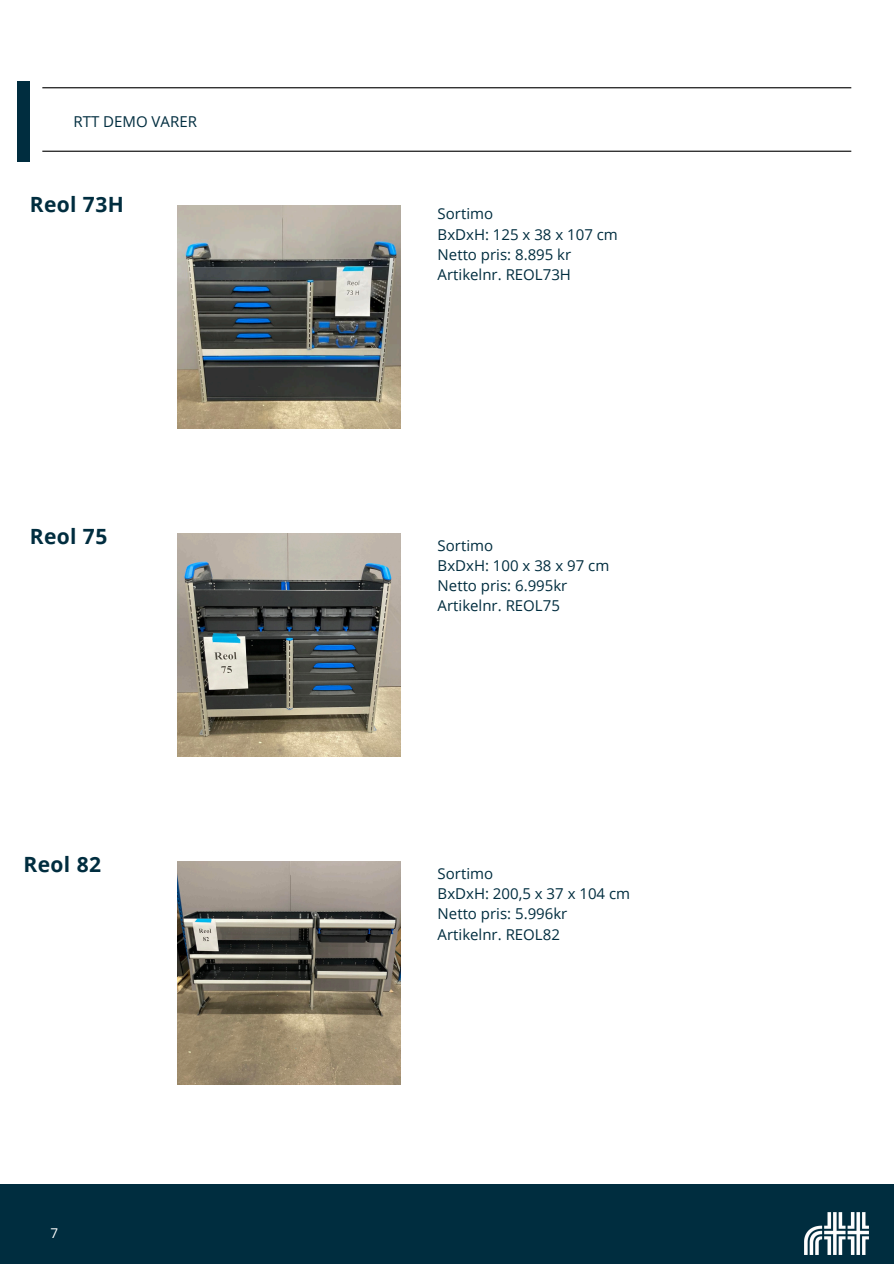
<style>
.page{position:relative;width:894px;height:1264px;background:#fff}
.page>*{position:absolute;margin:0;border:0;box-sizing:border-box;transform-origin:0 0}
.t1{font:700 21px "Open Sans";letter-spacing:.02em;color:#002d3f}
.t2{font:15px "Open Sans";color:#002d3f}
.t3{font:13.5px "Open Sans";color:#fefefe}
</style>
<div class="page">
<div style="left:0;top:1183px;width:893px;height:80px;background:#002d3f"></div>
<img style="left:804px;top:1212px;width:64px;height:42px">
<hr style="left:42px;top:151px;width:809px;height:1px;background:#000">
<hr style="left:42px;top:87px;width:809px;height:1px;background:#000">
<div style="left:17px;top:81px;width:13px;height:80px;background:#002d3f"></div>
<img style="left:177px;top:205px;width:223px;height:223px">
<img style="left:177px;top:533px;width:223px;height:223px">
<img style="left:177px;top:861px;width:223px;height:223px">
<p class="t2" style="left:73px;top:111px;width:125px">RTT DEMO VARER</p>
<p class="t1" style="left:30px;top:190px;width:96px">Reol 73H</p>
<p class="t1" style="left:30px;top:521px;width:79px">Reol 75</p>
<p class="t1" style="left:23px;top:849px;width:79px">Reol 82</p>
<h1 class="t3" style="left:51px;top:1223px;width:9px">7</h1>
<p class="t2" style="left:437px;top:203px;width:57px">Sortimo</p>
<p class="t2" style="left:437px;top:224px;width:182px">BxDxH: 125 x 38 x 107 cm</p>
<p class="t2" style="left:437px;top:244px;width:135px">Netto pris: 8.895 kr</p>
<p class="t2" style="left:437px;top:264px;width:135px">Artikelnr. REOL73H</p>
<p class="t2" style="left:437px;top:534px;width:57px">Sortimo</p>
<p class="t2" style="left:437px;top:555px;width:173px">BxDxH: 100 x 38 x 97 cm</p>
<p class="t2" style="left:437px;top:575px;width:131px">Netto pris: 6.995kr</p>
<p class="t2" style="left:437px;top:595px;width:124px">Artikelnr. REOL75</p>
<p class="t2" style="left:437px;top:862px;width:57px">Sortimo</p>
<p class="t2" style="left:437px;top:883px;width:194px">BxDxH: 200,5 x 37 x 104 cm</p>
<p class="t2" style="left:437px;top:903px;width:131px">Netto pris: 5.996kr</p>
<p class="t2" style="left:437px;top:923px;width:124px">Artikelnr. REOL82</p>
</div>
